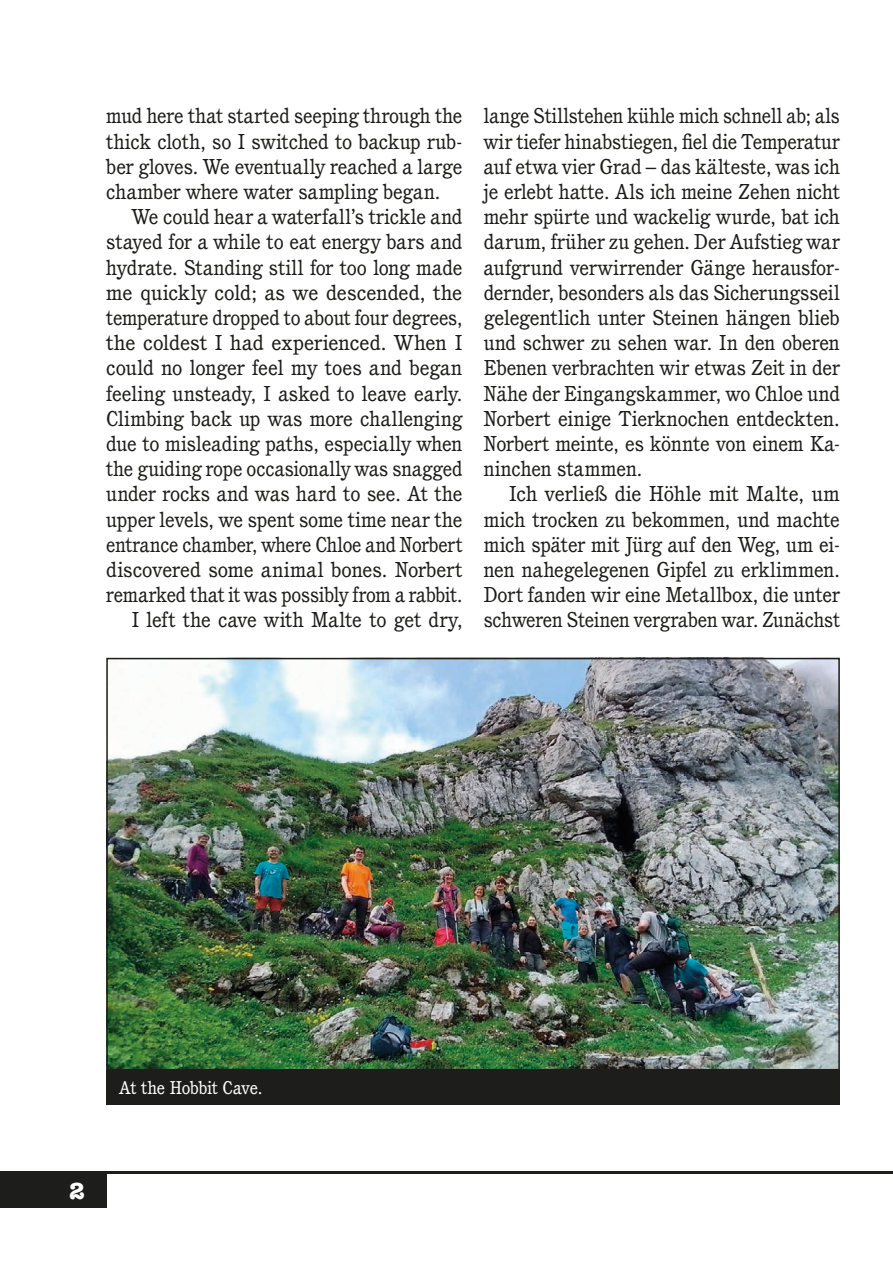
<style>
.page{position:relative;width:893px;height:1263px;background:#fff}
.page>*{position:absolute;margin:0;border:0;box-sizing:border-box;transform-origin:0 0}
.t1{font:700 24px "American Typewriter";color:#fff}
.Body{font:21px/25.2px "Cushing";letter-spacing:-.005em;color:#1d1d1b;text-align:justify}
.Body_1st_paragraph{font:21px/25.2px "Cushing";color:#1d1d1b;text-align:justify}
.t2{font:18px "Cushing";letter-spacing:-.01em;color:#fff}
</style>
<div class="page">
<hr style="left:0;top:1171px;width:893px;height:3px;background:#1d1d1b">
<div style="left:0;top:1174px;width:106px;height:34px;background:#1d1d1b"></div>
<img style="left:109px;top:661px;width:728px;height:406px">
<div style="left:106px;top:658px;width:734px;height:412px;border:2px solid #1d1d1b"></div>
<div style="left:106px;top:1070px;width:734px;height:34px;background:#1d1d1b"></div>
<p class="Body_1st_paragraph" style="left:106px;top:103px;width:358px">mud here that started seeping through the thick cloth, so I switched to backup rub&shy;ber gloves. We eventually reached a large chamber where water sampling began.</p>
<p class="Body" style="left:106px;top:204px;width:358px;text-indent:26px">We could hear a waterfall’s trickle and stayed for a while to eat energy bars and hydrate. Standing still for too long made me quickly cold; as we descended, the temperature dropped to about four degrees, the coldest I had experienced. When I could no longer feel my toes and began feeling unsteady, I asked to leave early.<br>Climbing back up was more challenging due to misleading paths, especially when the guiding rope occasionally was snagged under rocks and was hard to see. At the upper levels, we spent some time near the entrance chamber, where Chloe and Norbert discovered some animal bones. Norbert remarked that it was possibly from a rabbit.</p>
<p class="Body" style="left:132px;top:607px;width:332px">I left the cave with Malte to get dry,</p>
<p class="Body" style="left:484px;top:103px;width:358px">lange Stillstehen kühle mich schnell ab; als wir tiefer hinabstiegen, fiel die Temperatur auf etwa vier Grad – das kälteste, was ich je erlebt hatte. Als ich meine Zehen nicht mehr spürte und wackelig wurde, bat ich darum, früher zu gehen. Der Aufstieg war aufgrund verwirrender Gänge herausfor&shy;dernder, besonders als das Sicherungsseil gelegentlich unter Steinen hängen blieb und schwer zu sehen war. In den oberen Ebenen verbrachten wir etwas Zeit in der Nähe der Eingangskammer, wo Chloe und Norbert einige Tierknochen entdeckten.<br>Norbert meinte, es könnte von einem Ka&shy;ninchen stammen.</p>
<p class="Body" style="left:484px;top:481px;width:358px;text-indent:26px">Ich verließ die Höhle mit Malte, um mich trocken zu bekommen, und machte mich später mit Jürg auf den Weg, um ei&shy;nen nahegelegenen Gipfel zu erklimmen.<br>Dort fanden wir eine Metallbox, die unter schweren Steinen vergraben war. Zunächst</p>
<p class="t2" style="left:119px;top:1077px;width:145px">At the Hobbit Cave.</p>
<p class="t1" style="left:69px;top:1170px;width:17px">2</p>
</div>
